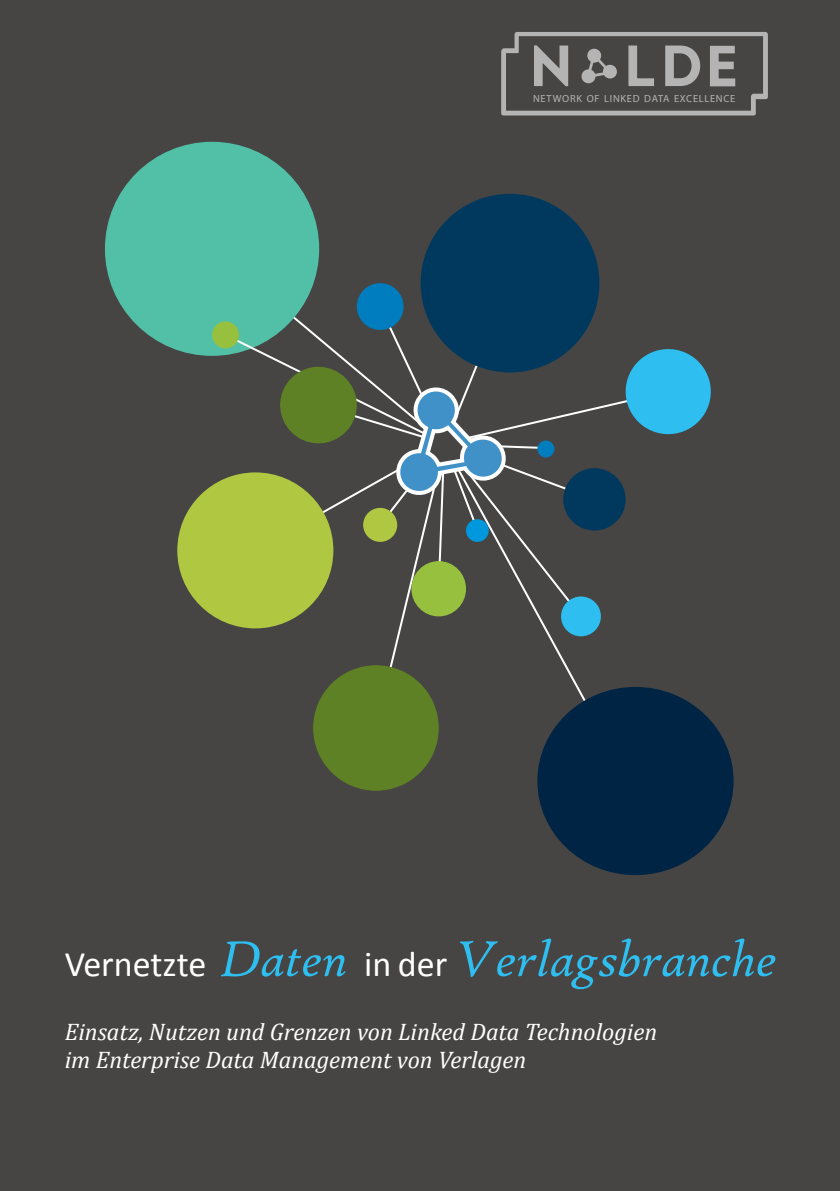
<style>
.page{position:relative;width:840px;height:1191px;background:#fff}
.page>*{position:absolute;margin:0;border:0;box-sizing:border-box;transform-origin:0 0}
.t1{font:italic 54px "High Tower Text";color:#2ebeef}
.t2{font:italic 24px/28.8px "Cambria";color:#fff}
.t3{font:10.4px "Myriad Pro";letter-spacing:.07em;color:#fff}
.s1{font-family:"Calibri";font-style:normal;font-size:36px;color:#fff}
</style>
<div class="page">
<div style="left:0;top:0;width:839px;height:1191px;background:#464544"></div>
<svg style="left:501px;top:32px;width:266px;height:83px"></svg>
<div style="left:105px;top:142px;width:214px;height:214px;background:#52c0a7;border-radius:50%"></div>
<div style="left:212px;top:321px;width:27px;height:27px;background:#96c03d;border-radius:50%"></div>
<div style="left:625px;top:349px;width:85px;height:85px;background:#2ebeef;border-radius:50%"></div>
<div style="left:420px;top:194px;width:179px;height:178px;background:#00395d;border-radius:50%"></div>
<div style="left:177px;top:472px;width:156px;height:156px;background:#b0c841;border-radius:50%"></div>
<div style="left:313px;top:665px;width:125px;height:125px;background:#5f8125;border-radius:50%"></div>
<div style="left:537px;top:687px;width:196px;height:188px;background:#002443;border-radius:50%"></div>
<svg style="left:223px;top:280px;width:447px;height:450px"></svg>
<p class="t3" style="left:532px;top:92px;width:203px">NETWORK OF LINKED DATA EXCELLENCE</p>
<h1 class="t1" style="left:65px;top:927px;width:718px"><span class="s1">Vernetzte</span> Daten <span class="s1">in der</span> Verlagsbranche</h1>
<p class="t2" style="left:65px;top:1016px;width:593px">Einsatz, Nutzen und Grenzen von Linked Data Technologien im Enterprise Data Management von Verlagen</p>
</div>
